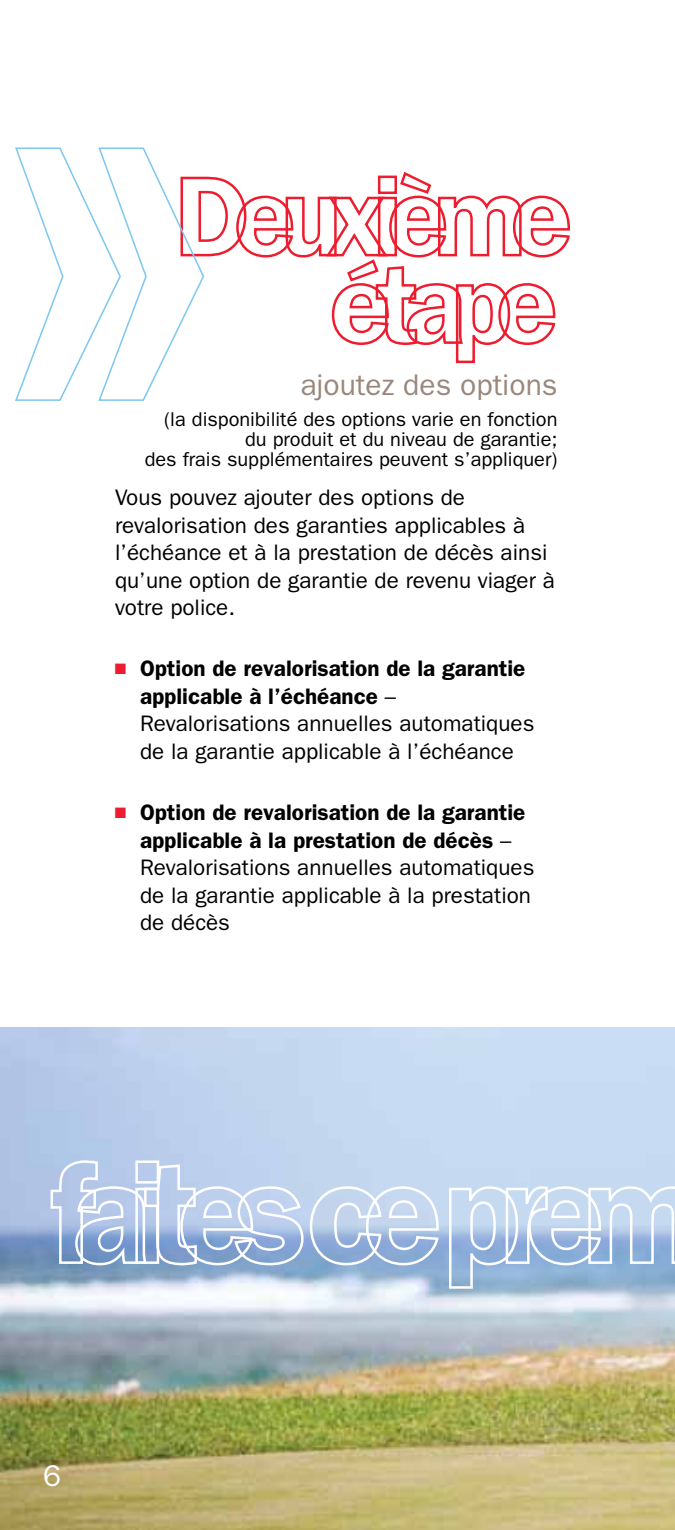
<style>
.page{position:relative;width:675px;height:1530px;background:#fff}
.page>*{position:absolute;margin:0;border:0;box-sizing:border-box;transform-origin:0 0}
.t1{font:30px "ITC Franklin Gothic Std";color:#99877c}
.t2{font:30px "ITC Franklin Gothic Std";color:#fff}
.t3{font:22.5px/27.5px "ITC Franklin Gothic Std";color:#000}
.t4{font:20px/20px "ITC Franklin Gothic Std";color:#000;text-align:right}
.s1{color:#ed1c2e}
.s2{font-weight:600}
</style>
<div class="page">
<img style="left:0;top:1028px;width:675px;height:502px">
<svg style="left:15px;top:147px;width:555px;height:254px"></svg>
<svg style="left:49px;top:1159px;width:391px;height:108px;background:#b7cae7"></svg>
<svg style="left:448px;top:1184px;width:227px;height:106px;background:#b3cbe6"></svg>
<h1 class="t1" style="left:301px;top:368px;width:258px">ajoutez des options</h1>
<p class="t4" style="left:145px;top:410px;width:414px">(la disponibilité des options varie en fonction du produit et du niveau de garantie;<br>des frais supplémentaires peuvent s’appliquer)</p>
<p class="t3" style="left:115px;top:484px;width:441px">Vous pouvez ajouter des options de revalorisation des garanties applicables à l’échéance et à la prestation de décès ainsi qu’une option de garantie de revenu viager à votre police.</p>
<p class="t3" style="left:140px;top:655px;width:396px;text-indent:-25px"><span class="s1">■</span> <span class="s2">Option de revalorisation de la garantie applicable à l’échéance</span> – Revalorisations annuelles automatiques de la garantie applicable à l’échéance</p>
<p class="t3" style="left:140px;top:799px;width:396px;text-indent:-25px"><span class="s1">■</span> <span class="s2">Option de revalorisation de la garantie applicable à la prestation de décès</span> – Revalorisations annuelles automatiques de la garantie applicable à la prestation de décès</p>
<h1 class="t2" style="left:43px;top:1458px;width:20px">6</h1>
</div>
